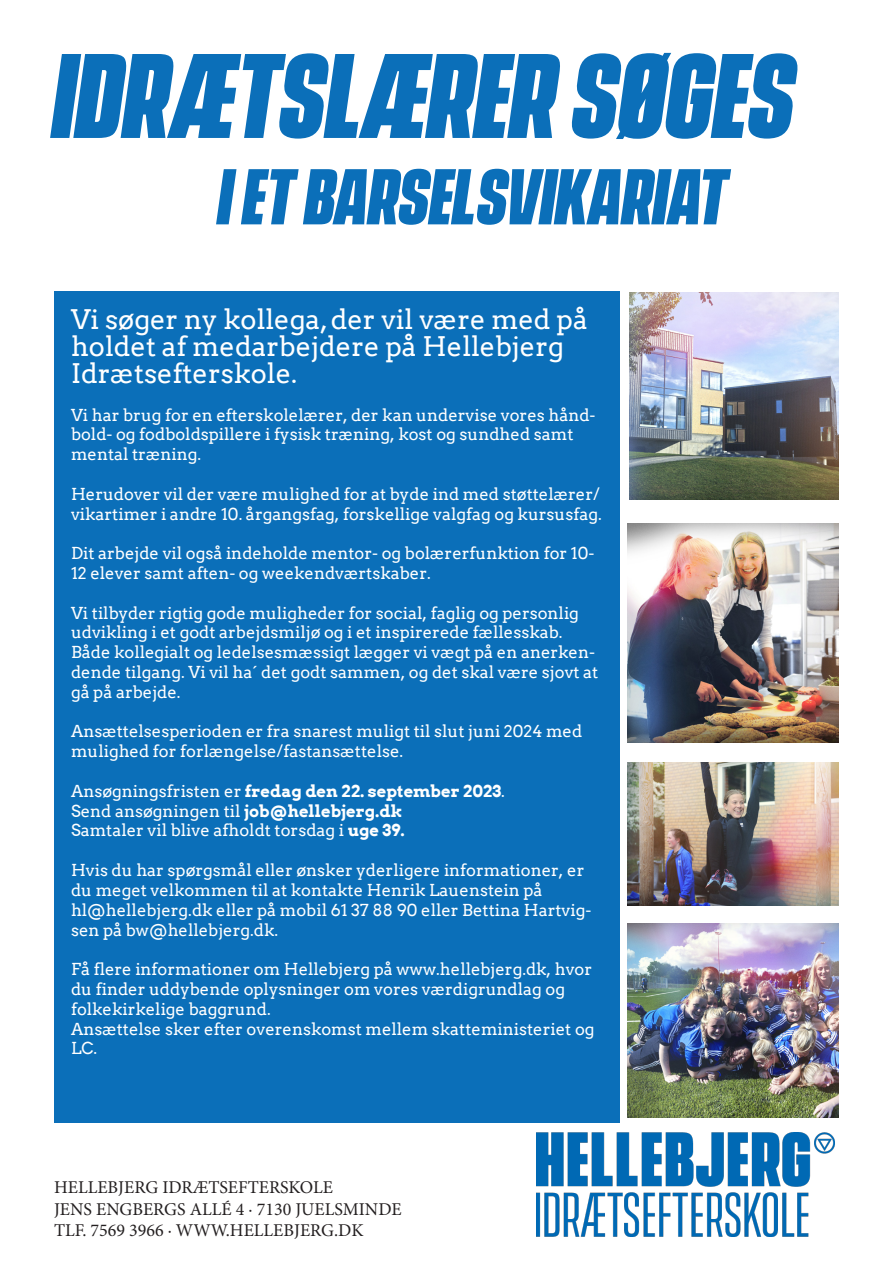
<style>
.page{position:relative;width:893px;height:1263px;background:#fff}
.page>*{position:absolute;margin:0;border:0;box-sizing:border-box;transform-origin:0 0}
.t1{font:italic 800 109.5px "Vanguard CF";color:#0b6fb9}
.t2{font:italic 800 72px "Vanguard CF";color:#0b6fb9}
.t3{font:27px/27px "Arvo";color:#fff}
.t4{font:18px/21.6px "Minion Pro";color:#231f20}
.t5{font:16.5px/19.8px "Arvo";color:#fff}
.t6{font:700 16.5px "Arvo";color:#fff}
.s1{font-weight:400}
.s2{font-weight:700}
</style>
<div class="page">
<div style="left:54px;top:291px;width:565px;height:832px;background:#0b6fb9"></div>
<img style="left:536px;top:1132px;width:299px;height:105px">
<img style="left:628px;top:524px;width:211px;height:218px">
<img style="left:630px;top:292px;width:209px;height:208px">
<img style="left:628px;top:762px;width:211px;height:144px">
<img style="left:628px;top:924px;width:211px;height:193px">
<p class="t1" style="left:54px;top:32px;width:744px">IDRÆTSLÆRER SØGES</p>
<p class="t2" style="left:219px;top:155px;width:511px">I ET BARSELSVIKARIAT</p>
<p class="t3" style="left:71px;top:306px;width:518px">Vi søger ny kollega, der vil være med på holdet af medarbejdere på Hellebjerg<br>Idrætsefterskole.</p>
<p class="t5" style="left:71px;top:405px;width:526px">Vi har brug for en efterskolelærer, der kan undervise vores hånd&shy;bold- og fodboldspillere i fysisk træning, kost og sundhed samt mental træning.</p>
<p class="t5" style="left:71px;top:484px;width:532px">Herudover vil der være mulighed for at byde ind med støttelærer/ vikartimer i andre 10. årgangsfag, forskellige valgfag og kursusfag.</p>
<p class="t5" style="left:71px;top:543px;width:525px">Dit arbejde vil også indeholde mentor- og bolærerfunktion for 10-<br>12 elever samt aften- og weekendværtskaber.</p>
<p class="t5" style="left:71px;top:603px;width:509px">Vi tilbyder rigtig gode muligheder for social, faglig og personlig udvikling i et godt arbejdsmiljø og i et inspirerede fællesskab.</p>
<p class="t5" style="left:71px;top:642px;width:529px">Både kollegialt og ledelsesmæssigt lægger vi vægt på en anerken&shy;dende tilgang. Vi vil ha´ det godt sammen, og det skal være sjovt at gå på arbejde.</p>
<p class="t5" style="left:71px;top:722px;width:513px">Ansættelsesperioden er fra snarest muligt til slut juni 2024 med mulighed for forlængelse/fastansættelse.</p>
<p class="t6" style="left:71px;top:780px;width:435px"><span class="s1">Ansøgningsfristen er</span> fredag den 22. september 2023<span class="s1">.</span></p>
<p class="t5" style="left:71px;top:801px;width:333px">Send ansøgningen til <span class="s2">job@hellebjerg.dk</span></p>
<p class="t5" style="left:71px;top:821px;width:335px">Samtaler vil blive afholdt torsdag i <span class="s2">uge 39.</span></p>
<p class="t5" style="left:71px;top:860px;width:515px">Hvis du har spørgsmål eller ønsker yderligere informationer, er</p>
<p class="t5" style="left:71px;top:880px;width:473px">du meget velkommen til at kontakte Henrik Lauenstein på</p>
<p class="t5" style="left:71px;top:900px;width:522px">hl@hellebjerg.dk eller på mobil 61 37 88 90 eller Bettina Hartvig&shy;sen på bw@hellebjerg.dk.</p>
<p class="t5" style="left:71px;top:959px;width:523px">Få flere informationer om Hellebjerg på www.hellebjerg.dk, hvor du finder uddybende oplysninger om vores værdigrundlag og folkekirkelige baggrund.</p>
<p class="t5" style="left:71px;top:1019px;width:525px">Ansættelse sker efter overenskomst mellem skatteministeriet og<br>LC.</p>
<p class="t4" style="left:54px;top:1177px;width:281px">HELLEBJERG IDRÆTSEFTERSKOLE</p>
<p class="t4" style="left:54px;top:1198px;width:349px">JENS ENGBERGS ALLÉ 4 · 7130 JUELSMINDE<br>TLF. 7569 3966 · WWW.HELLEBJERG.DK</p>
</div>
